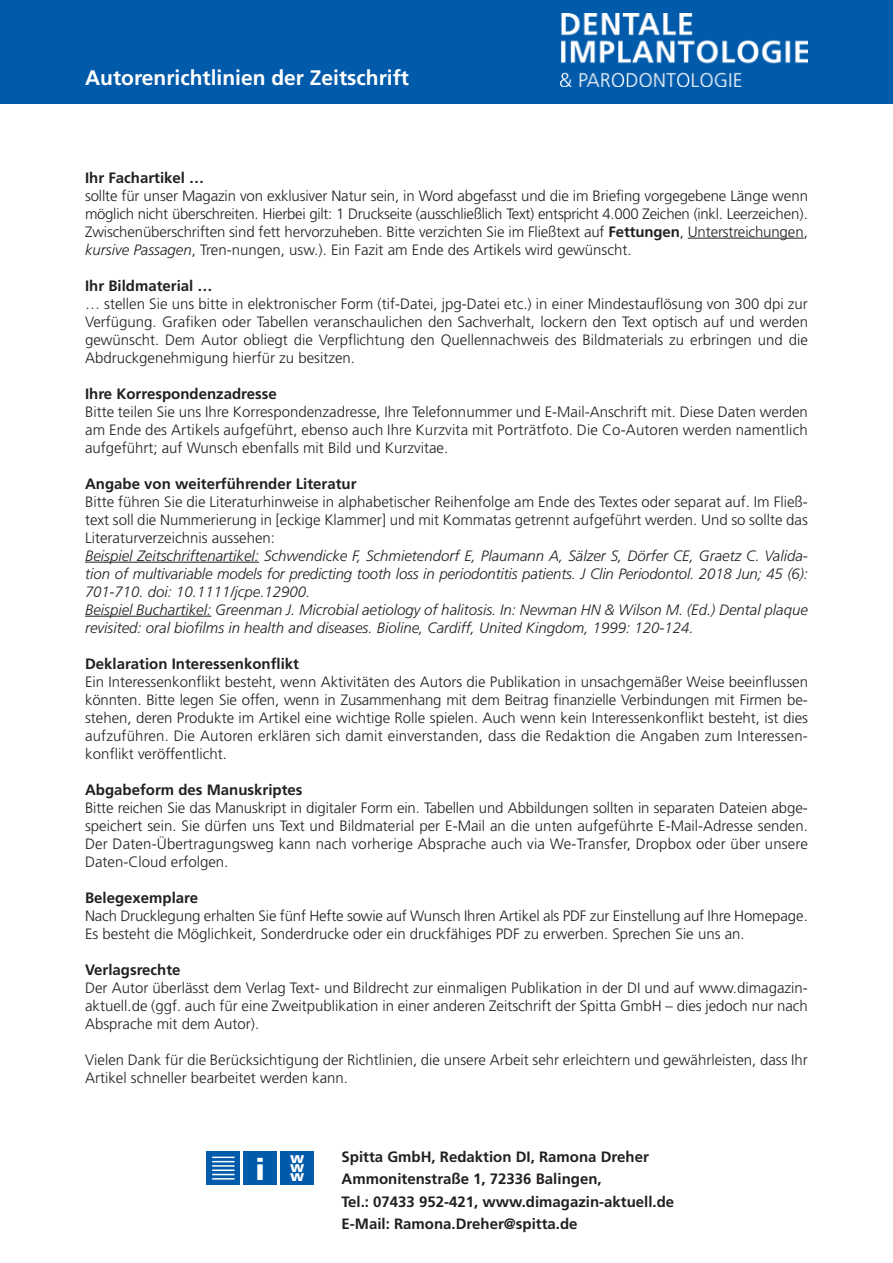
<style>
.page{position:relative;width:893px;height:1263px;background:#fff}
.page>*{position:absolute;margin:0;border:0;box-sizing:border-box;transform-origin:0 0}
.t1{font:900 30px "Frutiger";color:#fff}
.t2{font:700 21px "Frutiger";color:#fff}
.t3{font:300 15px/18px "Frutiger";color:#231f20;text-align:justify}
.t4{font:italic 300 15px/18px "Frutiger";color:#231f20}
.t5{font:700 15px/22.5px "Frutiger";color:#231f20}
.t6{font:900 15px "Frutiger";color:#fff}
.s1{font-weight:700}
.s2{font-style:italic}
</style>
<div class="page">
<div style="left:0;top:0;width:893px;height:103px;background:#015aaa"></div>
<hr style="left:688px;top:238px;width:116px;height:1px;background:#231f20">
<hr style="left:85px;top:562px;width:174px;height:1px;background:#231f20">
<hr style="left:85px;top:616px;width:126px;height:1px;background:#231f20">
<img style="left:560px;top:14px;width:247px;height:73px">
<svg style="left:207px;top:1151px;width:33px;height:33px"></svg>
<hr style="left:212px;top:1156px;width:23px;height:2px;background:#fff">
<svg style="left:212px;top:1161px;width:23px;height:1px"></svg>
<hr style="left:212px;top:1165px;width:23px;height:2px;background:#fff">
<hr style="left:212px;top:1169px;width:23px;height:2px;background:#fff">
<svg style="left:212px;top:1174px;width:23px;height:5px"></svg>
<div style="left:244px;top:1151px;width:33px;height:33px;background:#015aaa"></div>
<div style="left:281px;top:1151px;width:33px;height:33px;background:#015aaa"></div>
<h2 class="t2" style="left:85px;top:66px;width:326px">Autorenrichtlinien der Zeitschrift</h2>
<p class="t5" style="left:85px;top:166px;width:121px">Ihr Fachartikel …</p>
<p class="t3" style="left:85px;top:187px;width:724px">sollte für unser Magazin von exklusiver Natur sein, in Word abgefasst und die im Briefing vorgegebene Länge wenn möglich nicht überschreiten. Hierbei gilt: 1 Druckseite (ausschließlich Text) entspricht 4.000 Zeichen (inkl. Leerzeichen).<br>Zwischenüberschriften sind fett hervorzuheben. Bitte verzichten Sie im Fließtext auf <span class="s1">Fettungen</span>, Unterstreichungen, <span class="s2">kursive Passagen</span>, Tren-nungen, usw.). Ein Fazit am Ende des Artikels wird gewünscht.</p>
<p class="t5" style="left:85px;top:274px;width:129px">Ihr Bildmaterial …</p>
<p class="t3" style="left:85px;top:295px;width:724px">… stellen Sie uns bitte in elektronischer Form (tif-Datei, jpg-Datei etc.) in einer Mindestauflösung von 300 dpi zur Verfügung. Grafiken oder Tabellen veranschaulichen den Sachverhalt, lockern den Text optisch auf und werden gewünscht. Dem Autor obliegt die Verpflichtung den Quellennachweis des Bildmaterials zu erbringen und die Abdruckgenehmigung hierfür zu besitzen.</p>
<p class="t5" style="left:85px;top:382px;width:193px">Ihre Korrespondenzadresse</p>
<p class="t3" style="left:85px;top:403px;width:724px">Bitte teilen Sie uns Ihre Korrespondenzadresse, Ihre Telefonnummer und E-Mail-Anschrift mit. Diese Daten werden am Ende des Artikels aufgeführt, ebenso auch Ihre Kurzvita mit Porträtfoto. Die Co-Autoren werden namentlich aufgeführt; auf Wunsch ebenfalls mit Bild und Kurzvitae.</p>
<p class="t5" style="left:85px;top:472px;width:273px">Angabe von weiterführender Literatur</p>
<p class="t3" style="left:85px;top:493px;width:724px">Bitte führen Sie die Literaturhinweise in alphabetischer Reihenfolge am Ende des Textes oder separat auf. Im Fließ&shy;text soll die Nummerierung in [eckige Klammer] und mit Kommatas getrennt aufgeführt werden. Und so sollte das Literaturverzeichnis aussehen:</p>
<p class="t4" style="left:85px;top:547px;width:724px">Beispiel Zeitschriftenartikel: Schwendicke F, Schmietendorf E, Plaumann A, Sälzer S, Dörfer CE, Graetz C. Valida&shy;tion of multivariable models for predicting tooth loss in periodontitis patients. J Clin Periodontol. 2018 Jun; 45 (6):<br>701-710. doi: 10.1111/jcpe.12900.<br>Beispiel Buchartikel: Greenman J. Microbial aetiology of halitosis. In: Newman HN &amp; Wilson M. (Ed.) Dental plaque revisited: oral biofilms in health and diseases. Bioline, Cardiff, United Kingdom, 1999: 120-124.</p>
<p class="t5" style="left:85px;top:652px;width:215px">Deklaration Interessenkonflikt</p>
<p class="t3" style="left:85px;top:673px;width:724px">Ein Interessenkonflikt besteht, wenn Aktivitäten des Autors die Publikation in unsachgemäßer Weise beeinflussen könnten. Bitte legen Sie offen, wenn in Zusammenhang mit dem Beitrag finanzielle Verbindungen mit Firmen be&shy;stehen, deren Produkte im Artikel eine wichtige Rolle spielen. Auch wenn kein Interessenkonflikt besteht, ist dies aufzuführen. Die Autoren erklären sich damit einverstanden, dass die Redaktion die Angaben zum Interessen&shy;konflikt veröffentlicht.</p>
<p class="t5" style="left:85px;top:778px;width:219px">Abgabeform des Manuskriptes</p>
<p class="t3" style="left:85px;top:799px;width:724px">Bitte reichen Sie das Manuskript in digitaler Form ein. Tabellen und Abbildungen sollten in separaten Dateien abge&shy;speichert sein. Sie dürfen uns Text und Bildmaterial per E-Mail an die unten aufgeführte E-Mail-Adresse senden.<br>Der Daten-Übertragungsweg kann nach vorherige Absprache auch via We-Transfer, Dropbox oder über unsere Daten-Cloud erfolgen.</p>
<p class="t5" style="left:85px;top:886px;width:115px">Belegexemplare</p>
<p class="t3" style="left:85px;top:907px;width:724px">Nach Drucklegung erhalten Sie fünf Hefte sowie auf Wunsch Ihren Artikel als PDF zur Einstellung auf Ihre Homepage.<br>Es besteht die Möglichkeit, Sonderdrucke oder ein druckfähiges PDF zu erwerben. Sprechen Sie uns an.</p>
<p class="t5" style="left:85px;top:958px;width:97px">Verlagsrechte</p>
<p class="t3" style="left:85px;top:979px;width:724px">Der Autor überlässt dem Verlag Text- und Bildrecht zur einmaligen Publikation in der DI und auf www.dimagazin&shy;aktuell.de (ggf. auch für eine Zweitpublikation in einer anderen Zeitschrift der Spitta GmbH – dies jedoch nur nach Absprache mit dem Autor).</p>
<p class="t3" style="left:85px;top:1051px;width:724px">Vielen Dank für die Berücksichtigung der Richtlinien, die unsere Arbeit sehr erleichtern und gewährleisten, dass Ihr<br>Artikel schneller bearbeitet werden kann.</p>
<h1 class="t1" style="left:255px;top:1151px;width:12px">i</h1>
<p class="t6" style="left:290px;top:1149px;width:16px">w</p>
<p class="t6" style="left:290px;top:1158px;width:16px">w</p>
<p class="t6" style="left:290px;top:1167px;width:16px">w</p>
<p class="t5" style="left:342px;top:1145px;width:334px">Spitta GmbH, Redaktion DI, Ramona Dreher Ammonitenstraße 1, 72336 Balingen,<br>Tel.: 07433 952-421, www.dimagazin-aktuell.de E-Mail: Ramona.Dreher@spitta.de</p>
</div>
